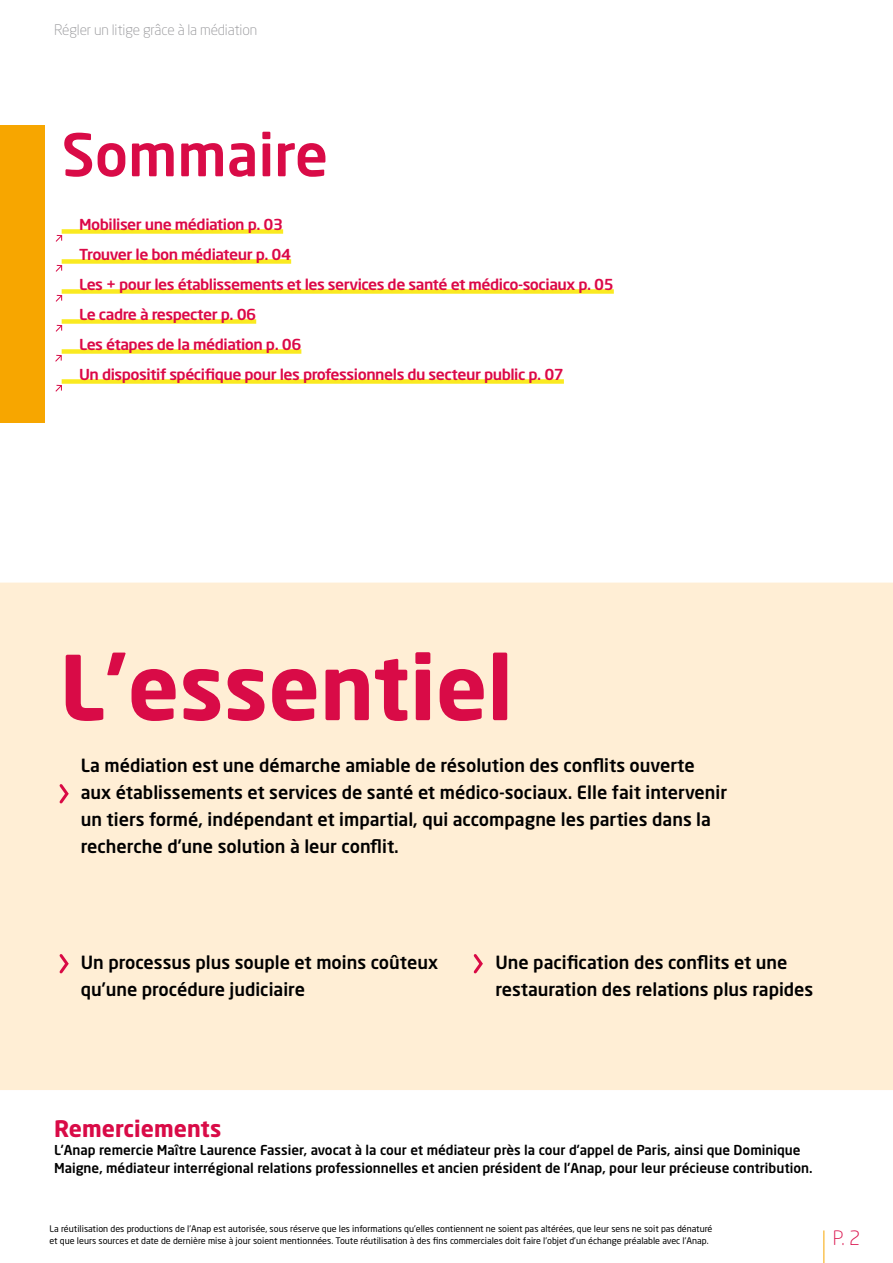
<style>
.page{position:relative;width:893px;height:1263px;background:#fff}
.page>*{position:absolute;margin:0;border:0;box-sizing:border-box;transform-origin:0 0}
.t1{font:700 88.2px "Neo Sans Pro";color:#d90b47}
.t2{font:500 58.2px "Neo Sans Pro";color:#d90b47}
.t3{font:700 22.5px "Neo Sans Pro";color:#d90b47}
.t4{font:300 19.5px "Neo Sans Pro";color:#d90b47}
.t5{font:500 18px/27px "Neo Sans Pro";color:#000}
.t6{font:500 15px/30px "Neo Sans Pro";letter-spacing:-.03em;color:#db0947;scale:1.06 1}
.t7{font:300 14.4px "Neo Sans Pro";letter-spacing:-.01em;color:#969699}
.t8{font:500 13.5px/18px "Neo Sans Pro";color:#000}
.t9{font:9px/12px "Neo Sans Pro";color:#000}
</style>
<div class="page">
<div style="left:0;top:583px;width:893px;height:507px;background:#ffeed5"></div>
<div style="left:0;top:125px;width:45px;height:298px;background:#f7a600"></div>
<div style="left:62px;top:229px;width:221px;height:5px;background:#faea21"></div>
<div style="left:62px;top:259px;width:229px;height:5px;background:#faea21"></div>
<div style="left:62px;top:289px;width:552px;height:5px;background:#faea21"></div>
<div style="left:62px;top:319px;width:194px;height:5px;background:#faea21"></div>
<div style="left:62px;top:349px;width:239px;height:5px;background:#faea21"></div>
<div style="left:62px;top:379px;width:502px;height:5px;background:#faea21"></div>
<svg style="left:57px;top:781px;width:14px;height:25px"></svg>
<svg style="left:57px;top:951px;width:14px;height:25px"></svg>
<svg style="left:471px;top:951px;width:14px;height:25px"></svg>
<hr style="left:823px;top:1230px;width:1px;height:33px;background:#f7a600">
<svg style="left:55px;top:234px;width:8px;height:8px"></svg>
<svg style="left:55px;top:264px;width:8px;height:8px"></svg>
<svg style="left:55px;top:294px;width:8px;height:8px"></svg>
<svg style="left:55px;top:324px;width:8px;height:8px"></svg>
<svg style="left:55px;top:354px;width:7px;height:8px"></svg>
<svg style="left:55px;top:384px;width:7px;height:8px"></svg>
<p class="t7" style="left:54px;top:21px;width:205px">Régler un litige grâce à la médiation</p>
<h2 class="t2" style="left:62px;top:118px;width:268px">Sommaire</h2>
<p class="t6" style="left:79px;top:209px;width:506px">Mobiliser une médiation p. 03<br>Trouver le bon médiateur p. 04<br>Les + pour les établissements et les services de santé et médico-sociaux p. 05<br>Le cadre à respecter p. 06<br>Les étapes de la médiation p. 06<br>Un dispositif spécifique pour les professionnels du secteur public p. 07</p>
<h1 class="t1" style="left:60px;top:631px;width:454px">L’essentiel</h1>
<p class="t5" style="left:81px;top:751px;width:648px">La médiation est une démarche amiable de résolution des conflits ouverte aux établissements et services de santé et médico-sociaux. Elle fait intervenir un tiers formé, indépendant et impartial, qui accompagne les parties dans la recherche d’une solution à leur conflit.</p>
<p class="t5" style="left:81px;top:948px;width:359px">Un processus plus souple et moins coûteux qu’une procédure judiciaire</p>
<p class="t5" style="left:495px;top:948px;width:320px">Une pacification des conflits et une restauration des relations plus rapides</p>
<p class="t3" style="left:54px;top:1114px;width:169px">Remerciements</p>
<p class="t8" style="left:54px;top:1140px;width:760px">L’Anap remercie Maître Laurence Fassier, avocat à la cour et médiateur près la cour d’appel de Paris, ainsi que Dominique<br>Maigne, médiateur interrégional relations professionnelles et ancien président de l’Anap, pour leur précieuse contribution.</p>
<p class="t9" style="left:50px;top:1223px;width:664px">La réutilisation des productions de l’Anap est autorisée, sous réserve que les informations qu’elles contiennent ne soient pas altérées, que leur sens ne soit pas dénaturé et que leurs sources et date de dernière mise à jour soient mentionnées. Toute réutilisation à des fins commerciales doit faire l’objet d’un échange préalable avec l’Anap.</p>
<p class="t4" style="left:833px;top:1226px;width:29px">P. 2</p>
</div>
